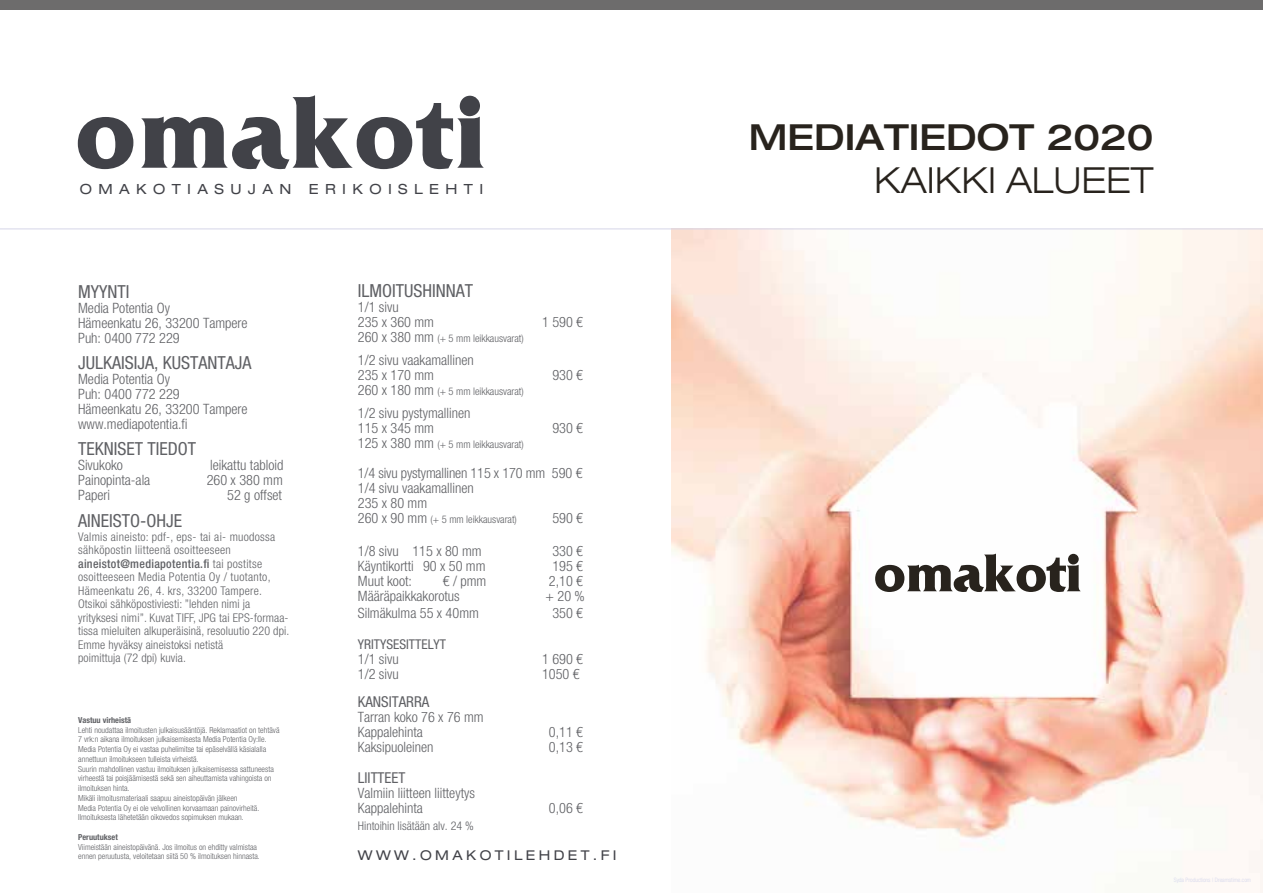
<style>
.page{position:relative;width:1263px;height:893px;background:#fff}
.page>*{position:absolute;margin:0;border:0;box-sizing:border-box;transform-origin:0 0}
.t1{font:700 107.4px "Friz Quadrata Std";letter-spacing:.025em;color:#414248}
.t2{font:700 55.8px "Friz Quadrata Std";color:#28231d}
.t3{font:500 expanded 36px "Helvetica Neue LT Std";color:#28231d}
.t4{font:300 expanded 36px "Helvetica Neue LT Std";color:#28231d}
.t5{font:condensed 18px "Helvetica Neue LT Std";color:#606165}
.t6{font:condensed 15px "Helvetica Neue LT Std";color:#606165}
.t7{font:300 condensed 14.25px/15px "Helvetica Neue LT Std";color:#606165}
.t8{font:expanded 14.1px "Helvetica Neue LT Std";letter-spacing:.455em;color:#414248}
.t9{font:expanded 13.5px "Helvetica Neue LT Std";letter-spacing:.25em;color:#414248}
.t10{font:condensed 13.5px "Helvetica Neue LT Std";color:#606165}
.t11{font:300 condensed 12px/13.5px "Helvetica Neue LT Std";letter-spacing:.01em;color:#606165}
.t12{font:300 condensed 10.5px "Helvetica Neue LT Std";color:#606165}
.t13{font:300 condensed 8.25px/9.8px "Helvetica Neue LT Std";color:#606165}
.t14{font:700 condensed 8.25px "Helvetica Neue LT Std";color:#606165}
.s1{font-weight:500}
.s2{font-size:14.25px}
</style>
<div class="page">
<img style="left:672px;top:230px;width:590px;height:663px">
<div style="left:0;top:0;width:1263px;height:10px;background:#6d6c6c"></div>
<hr style="left:0;top:229px;width:1263px;height:1px;background:#d5d5e8">
<h1 class="t1" style="left:75px;top:73px;width:412px">omakoti</h1>
<h3 class="t8" style="left:80px;top:180px;width:405px">OMAKOTIASUJAN ERIKOISLEHTI</h3>
<h3 class="t5" style="left:78px;top:281px;width:53px">MYYNTI</h3>
<h3 class="t7" style="left:78px;top:300px;width:171px">Media Potentia Oy<br>Hämeenkatu 26, 33200 Tampere<br>Puh: 0400 772 229</h3>
<h3 class="t5" style="left:78px;top:352px;width:175px">JULKAISIJA, KUSTANTAJA</h3>
<h3 class="t7" style="left:78px;top:371px;width:171px">Media Potentia Oy<br>Puh: 0400 772 229<br>Hämeenkatu 26, 33200 Tampere www.mediapotentia.fi</h3>
<h3 class="t5" style="left:78px;top:438px;width:120px">TEKNISET TIEDOT</h3>
<h3 class="t7" style="left:78px;top:457px;width:46px">Sivukoko</h3>
<h3 class="t7" style="left:210px;top:457px;width:75px">leikattu tabloid</h3>
<h3 class="t7" style="left:78px;top:472px;width:74px">Painopinta-ala</h3>
<h3 class="t7" style="left:207px;top:472px;width:78px">260 x 380 mm</h3>
<h3 class="t7" style="left:78px;top:487px;width:33px">Paperi</h3>
<h3 class="t7" style="left:227px;top:487px;width:56px">52 g offset</h3>
<h3 class="t5" style="left:78px;top:510px;width:106px">AINEISTO-OHJE</h3>
<p class="t11" style="left:78px;top:530px;width:213px">Valmis aineisto: pdf-, eps- tai ai- muodossa sähköpostin liitteenä osoitteeseen <span class="s1">aineistot@mediapotentia.fi</span> tai postitse osoitteeseen Media Potentia Oy / tuotanto, Hämeenkatu 26, 4. krs, 33200 Tampere.<br>Otsikoi sähköpostiviesti: ”lehden nimi ja yrityksesi nimi”. Kuvat TIFF, JPG tai EPS-formaa&shy;tissa mieluiten alkuperäisinä, resoluutio 220 dpi.<br>Emme hyväksy aineistoksi netistä<br>poimittuja (72 dpi) kuvia.</p>
<p class="t14" style="left:78px;top:715px;width:54px">Vastuu virheistä</p>
<p class="t13" style="left:78px;top:725px;width:203px">Lehti noudattaa ilmoitusten julkaisusääntöjä. Reklamaatiot on tehtävä 7 vrk:n aikana ilmoituksen julkaisemisesta Media Potentia Oy:lle.<br>Media Potentia Oy ei vastaa puhelimitse tai epäselvällä käsialalla annettuun ilmoitukseen tulleista virheistä.<br>Suurin mahdollinen vastuu ilmoituksen julkaisemisessa sattuneesta virheestä tai poisjäämisestä sekä sen aiheuttamista vahingoista on ilmoituksen hinta.<br>Mikäli ilmoitusmateriaali saapuu aineistopäivän jälkeen<br>Media Potentia Oy ei ole velvollinen korvaamaan painovirheitä.<br>Ilmoituksesta lähetetään oikovedos sopimuksen mukaan.</p>
<p class="t14" style="left:78px;top:832px;width:41px">Peruutukset</p>
<p class="t13" style="left:78px;top:842px;width:183px">Viimeistään aineistopäivänä. Jos ilmoitus on ehditty valmistaa ennen peruutusta, veloitetaan siitä 50 % ilmoituksen hinnasta.</p>
<h3 class="t5" style="left:358px;top:280px;width:117px">ILMOITUSHINNAT</h3>
<h3 class="t7" style="left:358px;top:299px;width:78px">1/1 sivu<br>235 x 360 mm</h3>
<p class="t12" style="left:358px;top:332px;width:167px"><span class="s2">260 x 380 mm</span> (+ 5 mm leikkausvarat)</p>
<h3 class="t7" style="left:358px;top:352px;width:117px">1/2 sivu vaakamallinen<br>235 x 170 mm</h3>
<p class="t12" style="left:358px;top:385px;width:167px"><span class="s2">260 x 180 mm</span> (+ 5 mm leikkausvarat)</p>
<h3 class="t7" style="left:358px;top:406px;width:114px">1/2 sivu pystymallinen<br>115 x 345 mm</h3>
<h3 class="t7" style="left:542px;top:314px;width:43px">1 590 €</h3>
<h3 class="t7" style="left:552px;top:367px;width:32px">930 €</h3>
<h3 class="t7" style="left:552px;top:421px;width:32px">930 €</h3>
<p class="t12" style="left:358px;top:438px;width:167px"><span class="s2">125 x 380 mm</span> (+ 5 mm leikkausvarat)</p>
<h3 class="t7" style="left:358px;top:466px;width:226px">1/4 sivu pystymallinen 115 x 170 mm 590 €<br>1/4 sivu vaakamallinen<br>235 x 80 mm</h3>
<p class="t12" style="left:358px;top:513px;width:161px"><span class="s2">260 x 90 mm</span> (+ 5 mm leikkausvarat)</p>
<h3 class="t7" style="left:552px;top:511px;width:32px">590 €</h3>
<h3 class="t7" style="left:358px;top:543px;width:125px">1/8 sivu 115 x 80 mm</h3>
<h3 class="t7" style="left:552px;top:543px;width:32px">330 €</h3>
<h3 class="t7" style="left:358px;top:558px;width:129px">Käyntikortti 90 x 50 mm</h3>
<h3 class="t7" style="left:552px;top:558px;width:32px">195 €</h3>
<h3 class="t7" style="left:358px;top:573px;width:56px">Muut koot:</h3>
<h3 class="t7" style="left:443px;top:573px;width:45px">€ / pmm</h3>
<h3 class="t7" style="left:549px;top:573px;width:36px">2,10 €</h3>
<h3 class="t7" style="left:358px;top:588px;width:103px">Määräpaikkakorotus</h3>
<h3 class="t7" style="left:545px;top:588px;width:41px">+ 20 %</h3>
<h3 class="t7" style="left:358px;top:605px;width:122px">Silmäkulma 55 x 40mm</h3>
<h3 class="t7" style="left:552px;top:605px;width:32px">350 €</h3>
<h3 class="t10" style="left:358px;top:636px;width:90px">YRITYSESITTELYT</h3>
<h3 class="t7" style="left:358px;top:651px;width:42px">1/1 sivu</h3>
<h3 class="t7" style="left:542px;top:651px;width:43px">1 690 €</h3>
<h3 class="t7" style="left:358px;top:666px;width:42px">1/2 sivu</h3>
<h3 class="t7" style="left:542px;top:666px;width:39px">1050 €</h3>
<h3 class="t6" style="left:358px;top:693px;width:73px">KANSITARRA</h3>
<h3 class="t7" style="left:358px;top:709px;width:127px">Tarran koko 76 x 76 mm<br>Kappalehinta</h3>
<h3 class="t7" style="left:549px;top:724px;width:36px">0,11 €</h3>
<h3 class="t7" style="left:358px;top:739px;width:77px">Kaksipuoleinen</h3>
<h3 class="t7" style="left:549px;top:739px;width:36px">0,13 €</h3>
<h3 class="t6" style="left:358px;top:769px;width:49px">LIITTEET</h3>
<h3 class="t7" style="left:358px;top:785px;width:118px">Valmiin liitteen liitteytys<br>Kappalehinta</h3>
<h3 class="t7" style="left:549px;top:800px;width:36px">0,06 €</h3>
<h3 class="t11" style="left:358px;top:819px;width:117px">Hintoihin lisätään alv. 24 %</h3>
<h3 class="t9" style="left:358px;top:847px;width:260px">WWW.OMAKOTILEHDET.FI</h3>
<h3 class="t3" style="left:749px;top:115px;width:406px">MEDIATIEDOT 2020</h3>
<h3 class="t4" style="left:874px;top:159px;width:281px">KAIKKI ALUEET</h3>
<h2 class="t2" style="left:873px;top:542px;width:210px">omakoti</h2>
</div>
